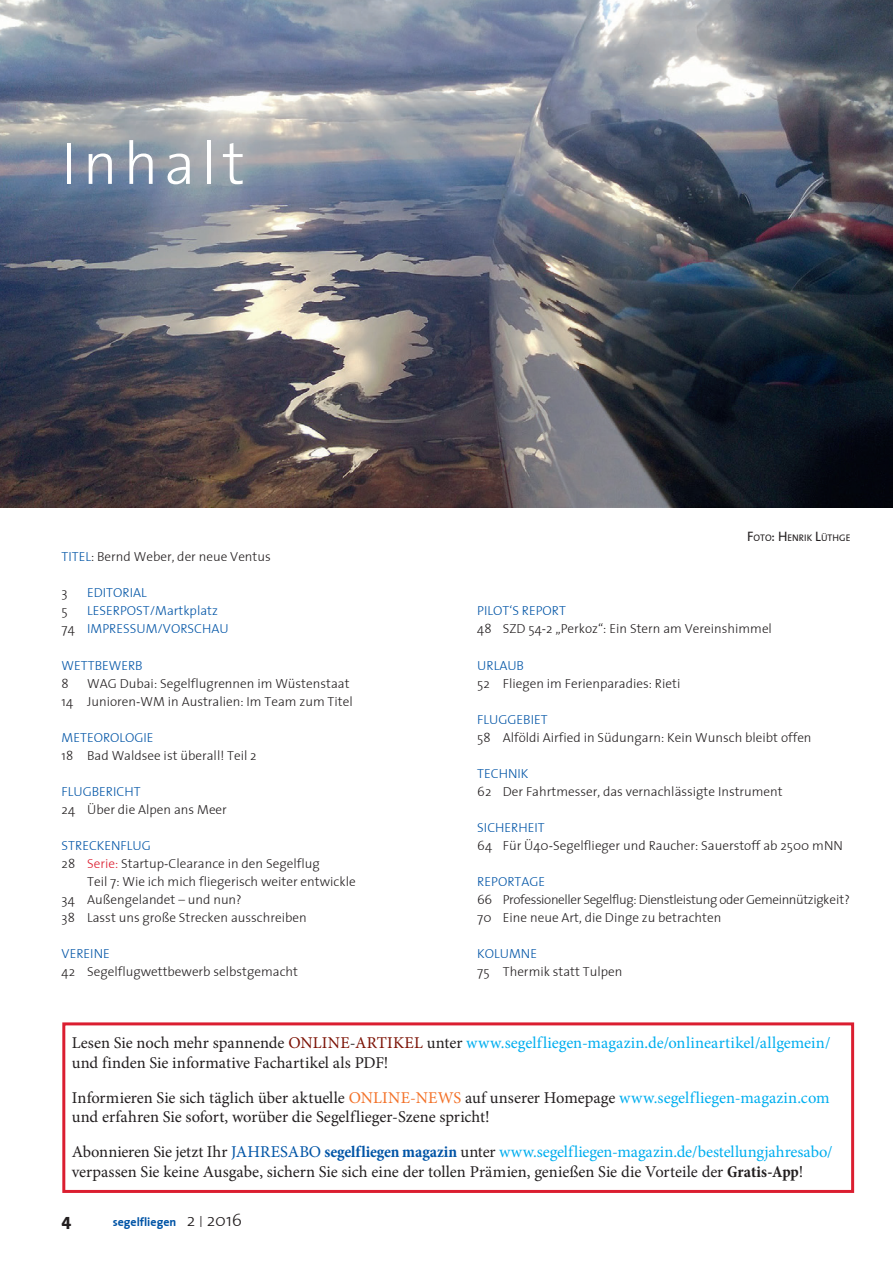
<style>
.page{position:relative;width:893px;height:1263px;background:#fff}
.page>*{position:absolute;margin:0;border:0;box-sizing:border-box;transform-origin:0 0}
.t1{font:60px "The Sans Light Plain";letter-spacing:.1em;color:#fff}
.t2{font:17.55px "The Sans Extra Bold Plain";color:#231f20}
.t3{font:16.5px/19.8px "Minion Pro";color:#231f20}
.Inhalt_Artikel{font:13.2px "The Sans Light Plain";color:#231f20}
.Inhalt_Artikel-2{font:13.2px "The Sans Light Plain";color:#0154a6}
.Inhalt_Artikel-3{font:13.2px "The Sans Light Plain";letter-spacing:-.03em;color:#231f20}
.t4{font:12px "The Sans Bold Plain";color:#0154a6}
.Autor{font:9.45px "The Sans Caps";letter-spacing:.005em;color:#231f20}
.s1{color:#0154a6}
.s2{color:#231f20}
.s3{color:#db1e30}
.s4{font-size:13.5px}
.s5{color:#7b1104}
.s6{color:#00aeef}
.s7{color:#f37128}
.s8{font-weight:700;font-stretch:condensed;color:#0154a6}
.s9{font-weight:700;font-stretch:condensed}
.s10{font-family:"The Sans Light Plain";font-size:17.55px;color:#231f20}
.s11{font-family:"The Sans Extra Light Plain";font-size:15px;color:#231f20}
</style>
<div class="page">
<img style="left:0;top:0;width:893px;height:507px">
<div style="left:62px;top:1022px;width:792px;height:171px;border:3px solid #db1e30"></div>
<p class="t1" style="left:62px;top:114px;width:185px">Inhalt</p>
<p class="Inhalt_Artikel" style="left:62px;top:546px;width:211px"><span class="s1">TITEL</span>: Bernd Weber, der neue Ventus</p>
<p class="Inhalt_Artikel" style="left:62px;top:582px;width:8px">3</p>
<p class="Inhalt_Artikel-2" style="left:87px;top:582px;width:61px">EDITORIAL</p>
<p class="Inhalt_Artikel" style="left:62px;top:600px;width:8px">5</p>
<p class="Inhalt_Artikel-2" style="left:87px;top:600px;width:132px">LESERPOST/Martkplatz</p>
<p class="Inhalt_Artikel-2" style="left:62px;top:618px;width:168px"><span class="s2">74</span> IMPRESSUM/VORSCHAU</p>
<p class="Inhalt_Artikel-2" style="left:62px;top:654px;width:83px">WETTBEWERB</p>
<p class="Inhalt_Artikel" style="left:62px;top:672px;width:9px">8</p>
<p class="Inhalt_Artikel" style="left:87px;top:672px;width:264px">WAG Dubai: Segelflugrennen im Wüstenstaat</p>
<p class="Inhalt_Artikel" style="left:62px;top:690px;width:293px">14 Junioren-WM in Australien: Im Team zum Titel</p>
<p class="Inhalt_Artikel-2" style="left:62px;top:726px;width:93px">METEOROLOGIE</p>
<p class="Inhalt_Artikel" style="left:62px;top:744px;width:197px">18 Bad Waldsee ist überall! Teil 2</p>
<p class="Inhalt_Artikel-2" style="left:62px;top:780px;width:80px">FLUGBERICHT</p>
<p class="Inhalt_Artikel" style="left:62px;top:798px;width:167px">24 Über die Alpen ans Meer</p>
<p class="Inhalt_Artikel-2" style="left:62px;top:834px;width:91px">STRECKENFLUG</p>
<p class="Inhalt_Artikel" style="left:62px;top:852px;width:260px">28 <span class="s3">Serie:</span> Startup-Clearance in den Segelflug</p>
<p class="Inhalt_Artikel" style="left:87px;top:870px;width:270px">Teil 7: Wie ich mich fliegerisch weiter entwickle</p>
<p class="Inhalt_Artikel" style="left:62px;top:888px;width:182px">34 Außengelandet – und nun?</p>
<p class="Inhalt_Artikel" style="left:62px;top:906px;width:247px">38 Lasst uns große Strecken ausschreiben</p>
<p class="Inhalt_Artikel-2" style="left:62px;top:943px;width:50px">VEREINE</p>
<p class="Inhalt_Artikel" style="left:62px;top:961px;width:238px">42 Segelflugwettbewerb selbstgemacht</p>
<p class="Autor" style="left:747px;top:530px;width:105px"><span class="s4">F</span>OTO<span class="s4">: H</span>ENRIK <span class="s4">L</span>ÜTHGE</p>
<p class="Inhalt_Artikel-2" style="left:477px;top:600px;width:90px">PILOT‘S REPORT</p>
<p class="Inhalt_Artikel" style="left:477px;top:618px;width:296px">48 SZD 54-2 „Perkoz“: Ein Stern am Vereinshimmel</p>
<p class="Inhalt_Artikel-2" style="left:477px;top:654px;width:48px">URLAUB</p>
<p class="Inhalt_Artikel" style="left:477px;top:672px;width:205px">52 Fliegen im Ferienparadies: Rieti</p>
<p class="Inhalt_Artikel-2" style="left:477px;top:708px;width:72px">FLUGGEBIET</p>
<p class="Inhalt_Artikel" style="left:477px;top:726px;width:336px">58 Alföldi Airfied in Südungarn: Kein Wunsch bleibt offen</p>
<p class="Inhalt_Artikel-2" style="left:477px;top:762px;width:53px">TECHNIK</p>
<p class="Inhalt_Artikel" style="left:477px;top:780px;width:307px">62 Der Fahrtmesser, das vernachlässigte Instrument</p>
<p class="Inhalt_Artikel-2" style="left:477px;top:816px;width:69px">SICHERHEIT</p>
<p class="Inhalt_Artikel" style="left:477px;top:834px;width:367px">64 Für Ü40-Segelflieger und Raucher: Sauerstoff ab 2500 mNN</p>
<p class="Inhalt_Artikel-2" style="left:477px;top:870px;width:69px">REPORTAGE</p>
<p class="Inhalt_Artikel-3" style="left:477px;top:888px;width:374px">66 Professioneller Segelflug: Dienstleistung oder Gemeinnützigkeit?</p>
<p class="Inhalt_Artikel" style="left:477px;top:906px;width:245px">70 Eine neue Art, die Dinge zu betrachten</p>
<p class="Inhalt_Artikel-2" style="left:477px;top:943px;width:61px">KOLUMNE</p>
<p class="Inhalt_Artikel" style="left:477px;top:961px;width:147px">75 Thermik statt Tulpen</p>
<p class="t3" style="left:72px;top:1033px;width:760px">Lesen Sie noch mehr spannende <span class="s5">ONLINE</span>-<span class="s5">ARTIKEL</span> unter <span class="s6">www.segelfliegen-magazin.de/onlineartikel/allgemein/ </span>und finden Sie informative Fachartikel als PDF!</p>
<p class="t3" style="left:72px;top:1087px;width:759px">Informieren Sie sich täglich über aktuelle <span class="s7">ONLINE-NEWS</span> auf unserer Homepage <span class="s6">www.segelfliegen-magazin.com </span>und erfahren Sie sofort, worüber die Segelflieger-Szene spricht!</p>
<p class="t3" style="left:72px;top:1142px;width:763px">Abonnieren Sie jetzt Ihr <span class="s1">JAHRESABO</span> <span class="s8">segelfliegen magazin</span> unter <span class="s6">www.segelfliegen-magazin.de/bestellungjahresabo/ </span>verpassen Sie keine Ausgabe, sichern Sie sich eine der tollen Prämien, genießen Sie die Vorteile der <span class="s9">Gratis-App</span>!</p>
<p class="t2" style="left:62px;top:1205px;width:11px">4</p>
<p class="t4" style="left:113px;top:1212px;width:131px">segelfliegen <span class="s10">2</span> <span class="s11">l</span> <span class="s10">2016</span></p>
</div>
